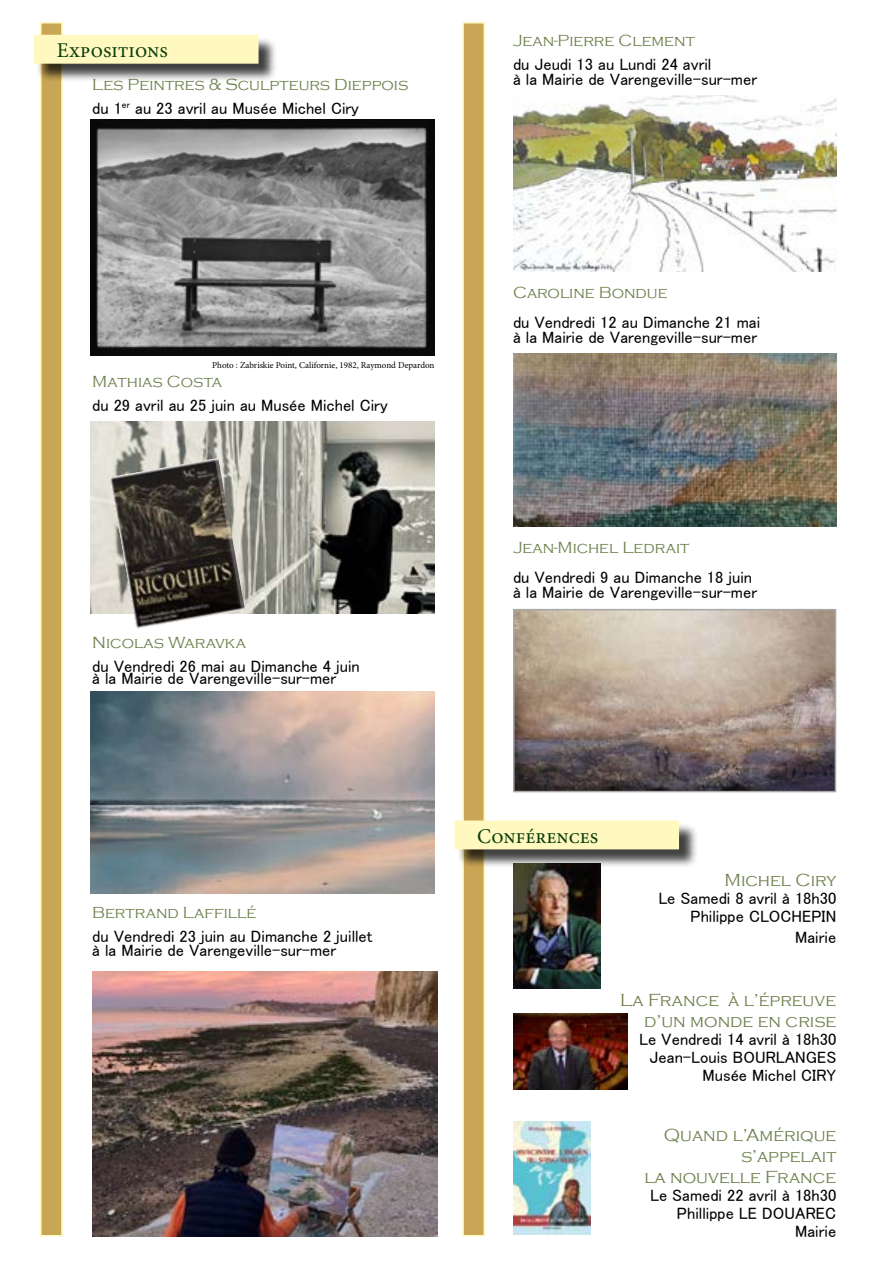
<style>
.page{position:relative;width:893px;height:1263px;background:#fff}
.page>*{position:absolute;margin:0;border:0;box-sizing:border-box;transform-origin:0 0}
.t1{font:21px "Minion Pro";color:#0b3e0e}
.t2{font:300 18px/21px "Copperplate Gothic";color:#6e804c;text-align:right}
.t3{font:16.5px/18px "MS P Gothic";color:#000}
.t4{font:300 16.5px "Copperplate Gothic";color:#6e804c}
.t5{font:9px "Minion Pro";color:#000}
</style>
<div class="page">
<div style="left:40px;top:22px;width:23px;height:1214px;background:#c9a556;border:2px solid #fff9bf"></div>
<div style="left:37px;top:37px;width:240px;height:45px;background:#000;opacity:.75"></div>
<div style="left:35px;top:36px;width:223px;height:27px;background:#fff9bf"></div>
<div style="left:34px;top:35px;width:225px;height:29px;border:2px solid #fff9bf"></div>
<img style="left:513px;top:95px;width:323px;height:177px">
<img style="left:91px;top:691px;width:343px;height:202px">
<img style="left:91px;top:120px;width:343px;height:236px">
<img style="left:513px;top:354px;width:323px;height:172px">
<img style="left:516px;top:612px;width:317px;height:177px">
<div style="left:513px;top:609px;width:323px;height:183px;border:2px solid #a8a8a7"></div>
<img style="left:91px;top:421px;width:343px;height:193px">
<img style="left:92px;top:971px;width:345px;height:265px">
<div style="left:462px;top:22px;width:23px;height:1214px;background:#c9a556;border:2px solid #fff9bf"></div>
<div style="left:457px;top:823px;width:240px;height:45px;background:#000;opacity:.75"></div>
<div style="left:455px;top:821px;width:223px;height:28px;background:#fff9bf"></div>
<div style="left:454px;top:820px;width:225px;height:29px;border:2px solid #fff9bf"></div>
<img style="left:513px;top:1121px;width:77px;height:114px">
<img style="left:513px;top:864px;width:87px;height:124px">
<img style="left:110px;top:458px;width:135px;height:171px">
<img style="left:513px;top:1013px;width:114px;height:76px">
<p class="t1" style="left:57px;top:36px;width:113px">Expositions</p>
<p class="t4" style="left:92px;top:75px;width:318px">Les Peintres &amp; Sculpteurs Dieppois</p>
<p class="t3" style="left:92px;top:99px;width:268px">du 1<sup>er</sup> au 23 avril au Musée Michel Ciry</p>
<p class="t4" style="left:513px;top:32px;width:183px">Jean-Pierre Clement</p>
<p class="t3" style="left:513px;top:57px;width:246px;line-height:15px">du Jeudi 13 au Lundi 24 avril<br>à la Mairie de Varengeville-sur-mer</p>
<p class="t5" style="left:212px;top:359px;width:224px">Photo : Zabriskie Point, Californie, 1982, Raymond Depardon</p>
<p class="t4" style="left:92px;top:372px;width:131px">Mathias Costa</p>
<p class="t3" style="left:92px;top:396px;width:297px">du 29 avril au 25 juin au Musée Michel Ciry</p>
<p class="t4" style="left:92px;top:633px;width:155px">Nicolas Waravka</p>
<p class="t3" style="left:92px;top:660px;width:269px;line-height:12px">du Vendredi 26 mai au Dimanche 4 juin à la Mairie de Varengeville-sur-mer</p>
<p class="t4" style="left:513px;top:284px;width:156px">Caroline Bondue</p>
<p class="t3" style="left:513px;top:315px;width:249px;line-height:15px">du Vendredi 12 au Dimanche 21 mai à la Mairie de Varengeville-sur-mer</p>
<p class="t4" style="left:513px;top:539px;width:178px">Jean-Michel Ledrait</p>
<p class="t3" style="left:513px;top:570px;width:246px;line-height:15px">du Vendredi 9 au Dimanche 18 juin à la Mairie de Varengeville-sur-mer</p>
<p class="t4" style="left:92px;top:903px;width:166px">Bertrand Laffillé</p>
<p class="t3" style="left:92px;top:929px;width:282px;line-height:13.5px">du Vendredi 23 juin au Dimanche 2 juillet à la Mairie de Varengeville-sur-mer</p>
<p class="t1" style="left:477px;top:822px;width:123px">Conférences</p>
<p class="t2" style="left:725px;top:870px;width:113px">Michel Ciry</p>
<p class="t3" style="left:658px;top:889px;width:179px;text-align:right">Le Samedi 8 avril à 18h30<br>Philippe CLOCHEPIN</p>
<p class="t3" style="left:795px;top:928px;width:43px">Mairie</p>
<p class="t2" style="left:620px;top:990px;width:217px">La France à l’épreuve d’un monde en crise</p>
<p class="t3" style="left:639px;top:1030px;width:199px;text-align:right">Le Vendredi 14 avril à 18h30<br>Jean-Louis BOURLANGES<br>Musée Michel CIRY</p>
<p class="t2" style="left:644px;top:1125px;width:193px">Quand l’Amérique s’appelait<br>la nouvelle France</p>
<p class="t3" style="left:650px;top:1186px;width:188px;text-align:right">Le Samedi 22 avril à 18h30<br>Phillippe LE DOUAREC<br>Mairie</p>
</div>
